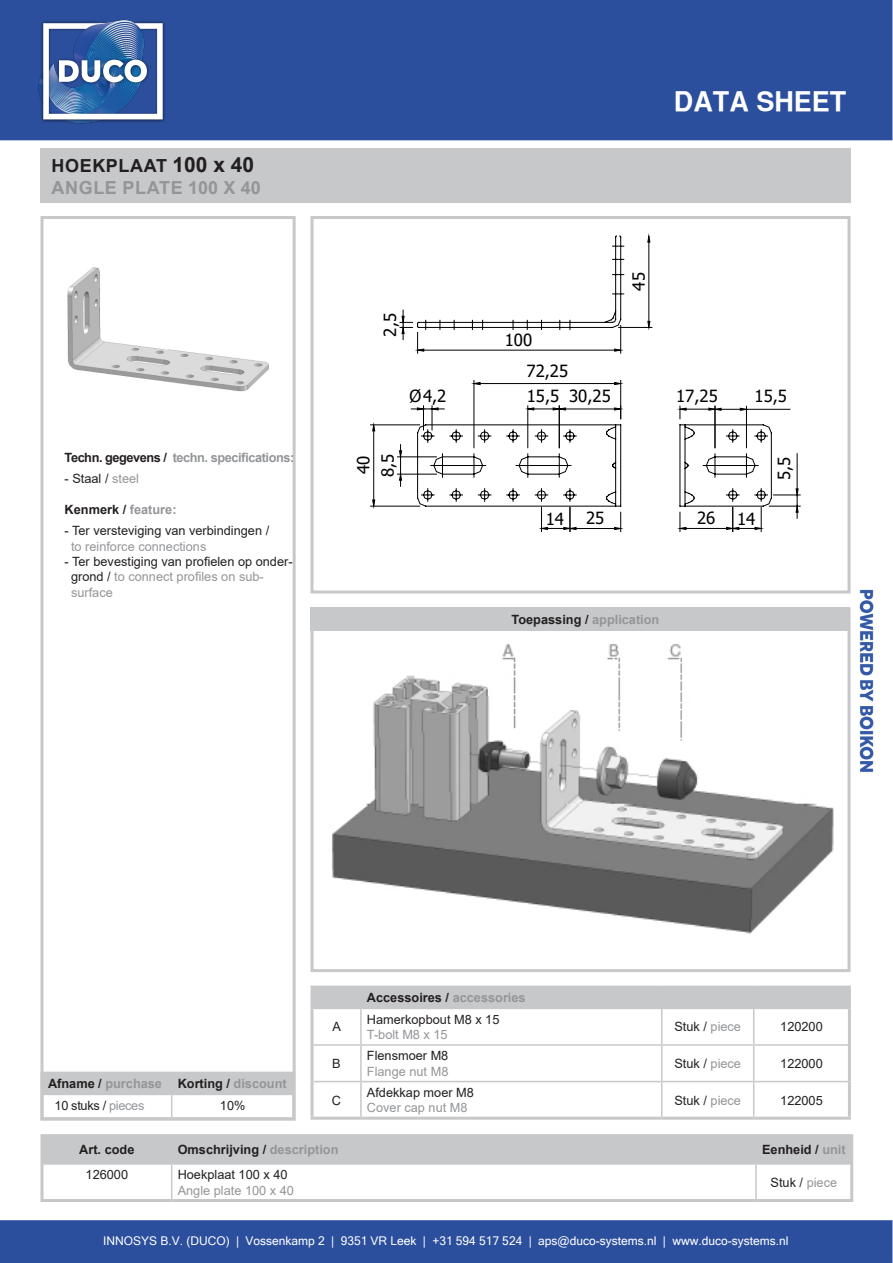
<style>
.page{position:relative;width:893px;height:1263px;background:#fff}
.page>*{position:absolute;margin:0;border:0;box-sizing:border-box;transform-origin:0 0}
.t1{font:700 27px "Sans Serif";color:#fff}
.t2{font:700 18px "Arial";letter-spacing:.035em;color:#939598}
.t3{font:700 18px "Arial";letter-spacing:.035em;color:#231f20}
.t4{font:16.8px/25.3px "Tahoma";color:#000}
.t5{font:12.75px "Arial";color:#231f20}
.t6{font:700 12.75px "Arial";color:#231f20}
.t7{font:12.75px/15.3px "Arial";color:#939598}
.t8{font:700 12.75px "Arial";letter-spacing:-.035em;color:#939598}
.t9{font:700 12.75px "Arial";color:#939598}
.t10{font:12.75px "Arial";letter-spacing:-.025em;color:#231f20}
.t11{font:12px "Microsoft Sans Serif";color:#fff}
.s1{font-size:21px}
.s2{color:#231f20}
.s3{color:#939598}
</style>
<div class="page">
<div style="left:0;top:0;width:892px;height:140px;background:#2c4f9d"></div>
<img style="left:39px;top:19px;width:126px;height:105px">
<img style="left:43px;top:23px;width:120px;height:96px">
<div style="left:0;top:1221px;width:892px;height:41px;background:#2c4f9d"></div>
<div style="left:0;top:1220px;width:892px;height:43px;border:1px solid #2c4f9d"></div>
<img style="left:859px;top:589px;width:15px;height:183px">
<img style="left:67px;top:267px;width:202px;height:125px">
<div style="left:40px;top:216px;width:256px;height:905px;border:3px solid #c7c8ca"></div>
<div style="left:40px;top:148px;width:810px;height:54px;background:#c7c8ca"></div>
<div style="left:310px;top:216px;width:540px;height:377px;border:3px solid #c7c8ca"></div>
<img style="left:332px;top:644px;width:502px;height:290px">
<div style="left:310px;top:608px;width:540px;height:364px;border:3px solid #c7c8ca"></div>
<div style="left:310px;top:608px;width:540px;height:23px;background:#c7c8ca"></div>
<hr style="left:40px;top:1071px;width:132px;height:3px;background:#c7c8ca">
<svg style="left:40px;top:1074px;width:4px;height:20px"></svg>
<hr style="left:172px;top:1071px;width:123px;height:3px;background:#c7c8ca">
<hr style="left:292px;top:1074px;width:3px;height:20px;background:#c7c8ca">
<hr style="left:40px;top:1094px;width:4px;height:23px;background:#c7c8ca">
<hr style="left:292px;top:1094px;width:3px;height:23px;background:#c7c8ca">
<hr style="left:40px;top:1117px;width:132px;height:3px;background:#c7c8ca">
<hr style="left:172px;top:1117px;width:123px;height:3px;background:#c7c8ca">
<svg style="left:44px;top:1074px;width:248px;height:43px"></svg>
<hr style="left:371px;top:425px;width:49px;height:1px;background:#000">
<hr style="left:371px;top:506px;width:49px;height:1px;background:#000">
<hr style="left:797px;top:454px;width:1px;height:35px;background:#000">
<svg style="left:680px;top:489px;width:120px;height:42px"></svg>
<hr style="left:746px;top:409px;width:44px;height:1px;background:#000">
<svg style="left:397px;top:235px;width:375px;height:272px"></svg>
<svg style="left:373px;top:406px;width:71px;height:100px"></svg>
<svg style="left:541px;top:501px;width:80px;height:30px"></svg>
<svg style="left:400px;top:236px;width:250px;height:117px"></svg>
<hr style="left:310px;top:986px;width:51px;height:3px;background:#c7c8ca">
<svg style="left:310px;top:989px;width:2px;height:19px"></svg>
<hr style="left:361px;top:986px;width:301px;height:3px;background:#c7c8ca">
<hr style="left:662px;top:986px;width:92px;height:3px;background:#c7c8ca">
<hr style="left:754px;top:986px;width:97px;height:3px;background:#c7c8ca">
<hr style="left:848px;top:989px;width:3px;height:19px;background:#c7c8ca">
<svg style="left:310px;top:1008px;width:4px;height:37px"></svg>
<hr style="left:848px;top:1008px;width:3px;height:37px;background:#c7c8ca">
<svg style="left:310px;top:1045px;width:4px;height:36px"></svg>
<hr style="left:848px;top:1045px;width:3px;height:36px;background:#c7c8ca">
<svg style="left:310px;top:1081px;width:4px;height:36px"></svg>
<hr style="left:848px;top:1081px;width:3px;height:36px;background:#c7c8ca">
<hr style="left:310px;top:1117px;width:51px;height:3px;background:#c7c8ca">
<hr style="left:361px;top:1117px;width:301px;height:3px;background:#c7c8ca">
<hr style="left:662px;top:1117px;width:92px;height:3px;background:#c7c8ca">
<hr style="left:754px;top:1117px;width:97px;height:3px;background:#c7c8ca">
<div style="left:312px;top:989px;width:536px;height:19px;background:#c7c8ca"></div>
<hr style="left:314px;top:1008px;width:47px;height:1px;background:#c7c8ca">
<hr style="left:361px;top:1008px;width:301px;height:1px;background:#c7c8ca">
<hr style="left:360px;top:1009px;width:2px;height:35px;background:#c7c8ca">
<hr style="left:662px;top:1008px;width:92px;height:1px;background:#c7c8ca">
<hr style="left:661px;top:1009px;width:1px;height:35px;background:#c7c8ca">
<hr style="left:754px;top:1008px;width:94px;height:1px;background:#c7c8ca">
<hr style="left:753px;top:1009px;width:1px;height:35px;background:#c7c8ca">
<hr style="left:314px;top:1044px;width:47px;height:2px;background:#c7c8ca">
<hr style="left:361px;top:1044px;width:301px;height:2px;background:#c7c8ca">
<hr style="left:360px;top:1046px;width:2px;height:35px;background:#c7c8ca">
<hr style="left:662px;top:1044px;width:92px;height:2px;background:#c7c8ca">
<hr style="left:661px;top:1046px;width:1px;height:35px;background:#c7c8ca">
<hr style="left:754px;top:1044px;width:94px;height:2px;background:#c7c8ca">
<hr style="left:753px;top:1046px;width:1px;height:35px;background:#c7c8ca">
<hr style="left:314px;top:1081px;width:47px;height:1px;background:#c7c8ca">
<hr style="left:361px;top:1081px;width:301px;height:1px;background:#c7c8ca">
<hr style="left:360px;top:1082px;width:2px;height:35px;background:#c7c8ca">
<hr style="left:662px;top:1081px;width:92px;height:1px;background:#c7c8ca">
<hr style="left:661px;top:1082px;width:1px;height:35px;background:#c7c8ca">
<hr style="left:754px;top:1081px;width:94px;height:1px;background:#c7c8ca">
<hr style="left:753px;top:1082px;width:1px;height:35px;background:#c7c8ca">
<hr style="left:40px;top:1134px;width:132px;height:3px;background:#c7c8ca">
<svg style="left:40px;top:1137px;width:2px;height:27px"></svg>
<hr style="left:172px;top:1134px;width:584px;height:3px;background:#c7c8ca">
<hr style="left:756px;top:1134px;width:97px;height:3px;background:#c7c8ca">
<hr style="left:850px;top:1137px;width:3px;height:27px;background:#c7c8ca">
<svg style="left:40px;top:1164px;width:4px;height:35px"></svg>
<hr style="left:850px;top:1164px;width:3px;height:35px;background:#c7c8ca">
<hr style="left:40px;top:1199px;width:132px;height:3px;background:#c7c8ca">
<hr style="left:172px;top:1199px;width:584px;height:3px;background:#c7c8ca">
<hr style="left:756px;top:1199px;width:97px;height:3px;background:#c7c8ca">
<div style="left:42px;top:1137px;width:808px;height:27px;background:#c7c8ca"></div>
<hr style="left:755px;top:1137px;width:2px;height:26px;background:#c7c8ca">
<hr style="left:44px;top:1163px;width:128px;height:2px;background:#c7c8ca">
<hr style="left:172px;top:1163px;width:584px;height:2px;background:#c7c8ca">
<hr style="left:171px;top:1165px;width:1px;height:34px;background:#c7c8ca">
<hr style="left:756px;top:1163px;width:94px;height:2px;background:#c7c8ca">
<hr style="left:755px;top:1165px;width:2px;height:34px;background:#c7c8ca">
<p class="t3" style="left:51px;top:153px;width:204px">HOEKPLAAT <span class="s1">100 x 40</span></p>
<p class="t2" style="left:51px;top:175px;width:211px">ANGLE PLATE 100 X 40</p>
<p class="t8" style="left:65px;top:449px;width:231px"><span class="s2">Techn. gegevens /</span> techn. specifications:</p>
<p class="t5" style="left:65px;top:470px;width:76px">- Staal / <span class="s3">steel</span></p>
<p class="t6" style="left:65px;top:501px;width:113px">Kenmerk / <span class="s3">feature:</span></p>
<p class="t5" style="left:65px;top:522px;width:206px">- Ter versteviging van verbindingen /</p>
<p class="t7" style="left:71px;top:538px;width:137px">to reinforce connections</p>
<p class="t5" style="left:65px;top:553px;width:229px">- Ter bevestiging van profielen op onder-</p>
<p class="t7" style="left:71px;top:569px;width:194px"><span class="s2">grond /</span> to connect profiles on sub&shy;surface</p>
<h1 class="t1" style="left:674px;top:86px;width:174px">DATA SHEET</h1>
<h3 class="t4" style="left:378px;top:337px;width:25px;rotate:-90deg">2,5</h3>
<h3 class="t4" style="left:409px;top:384px;width:38px">Ø 4,2</h3>
<h3 class="t4" style="left:505px;top:328px;width:29px">100</h3>
<h3 class="t4" style="left:526px;top:359px;width:43px">72,25<br>15,5</h3>
<h3 class="t4" style="left:569px;top:384px;width:43px">30,25</h3>
<h3 class="t4" style="left:627px;top:291px;width:20px;rotate:-90deg">45</h3>
<h3 class="t4" style="left:676px;top:384px;width:43px">17,25</h3>
<h3 class="t4" style="left:754px;top:385px;width:34px">15,5</h3>
<h3 class="t4" style="left:376px;top:477px;width:25px;rotate:-90deg">8,5</h3>
<h3 class="t4" style="left:352px;top:474px;width:20px;rotate:-90deg">40</h3>
<h3 class="t4" style="left:772px;top:480px;width:25px;rotate:-90deg">5,5</h3>
<h3 class="t4" style="left:697px;top:506px;width:20px">26</h3>
<h3 class="t4" style="left:737px;top:507px;width:20px">14</h3>
<h3 class="t4" style="left:546px;top:507px;width:20px">14</h3>
<h3 class="t4" style="left:586px;top:507px;width:20px">25</h3>
<p class="t6" style="left:512px;top:611px;width:149px">Toepassing / <span class="s3">application</span></p>
<p class="t9" style="left:48px;top:1075px;width:116px"><span class="s2">Afname /</span> purchase</p>
<p class="t6" style="left:178px;top:1075px;width:111px">Korting / <span class="s3">discount</span></p>
<p class="t10" style="left:55px;top:1096px;width:91px">10 stuks / <span class="s3">pieces</span></p>
<p class="t5" style="left:220px;top:1096px;width:27px">10%</p>
<p class="t5" style="left:333px;top:1018px;width:10px">A</p>
<p class="t5" style="left:332px;top:1055px;width:10px">B</p>
<p class="t5" style="left:332px;top:1091px;width:11px">C</p>
<p class="t6" style="left:367px;top:989px;width:160px">Accessoires / <span class="s3">accessories</span></p>
<p class="t5" style="left:367px;top:1010px;width:134px">Hamerkopbout M8 x 15</p>
<p class="t7" style="left:367px;top:1027px;width:82px">T-bolt M8 x 15</p>
<p class="t5" style="left:367px;top:1047px;width:83px">Flensmoer M8</p>
<p class="t7" style="left:367px;top:1063px;width:83px">Flange nut M8</p>
<p class="t5" style="left:367px;top:1083px;width:108px">Afdekkap moer M8</p>
<p class="t7" style="left:367px;top:1100px;width:102px">Cover cap nut M8</p>
<p class="t5" style="left:674px;top:1018px;width:68px">Stuk / <span class="s3">piece</span></p>
<p class="t5" style="left:780px;top:1018px;width:44px">120200</p>
<p class="t5" style="left:674px;top:1055px;width:68px">Stuk / <span class="s3">piece</span></p>
<p class="t5" style="left:780px;top:1055px;width:44px">122000</p>
<p class="t5" style="left:674px;top:1091px;width:68px">Stuk / <span class="s3">piece</span></p>
<p class="t5" style="left:780px;top:1091px;width:44px">122005</p>
<p class="t6" style="left:79px;top:1141px;width:57px">Art. code</p>
<p class="t6" style="left:178px;top:1141px;width:162px">Omschrijving / <span class="s3">description</span></p>
<p class="t6" style="left:762px;top:1141px;width:85px">Eenheid / <span class="s3">unit</span></p>
<p class="t5" style="left:86px;top:1166px;width:44px">126000</p>
<p class="t5" style="left:178px;top:1166px;width:111px">Hoekplaat 100 x 40</p>
<p class="t7" style="left:178px;top:1182px;width:118px">Angle plate 100 x 40</p>
<p class="t5" style="left:771px;top:1173px;width:68px">Stuk / <span class="s3">piece</span></p>
<p class="t11" style="left:103px;top:1233px;width:687px">INNOSYS B.V. (DUCO) | Vossenkamp 2 | 9351 VR Leek | +31 594 517 524 | aps@duco-systems.nl | www.duco-systems.nl</p>
</div>
